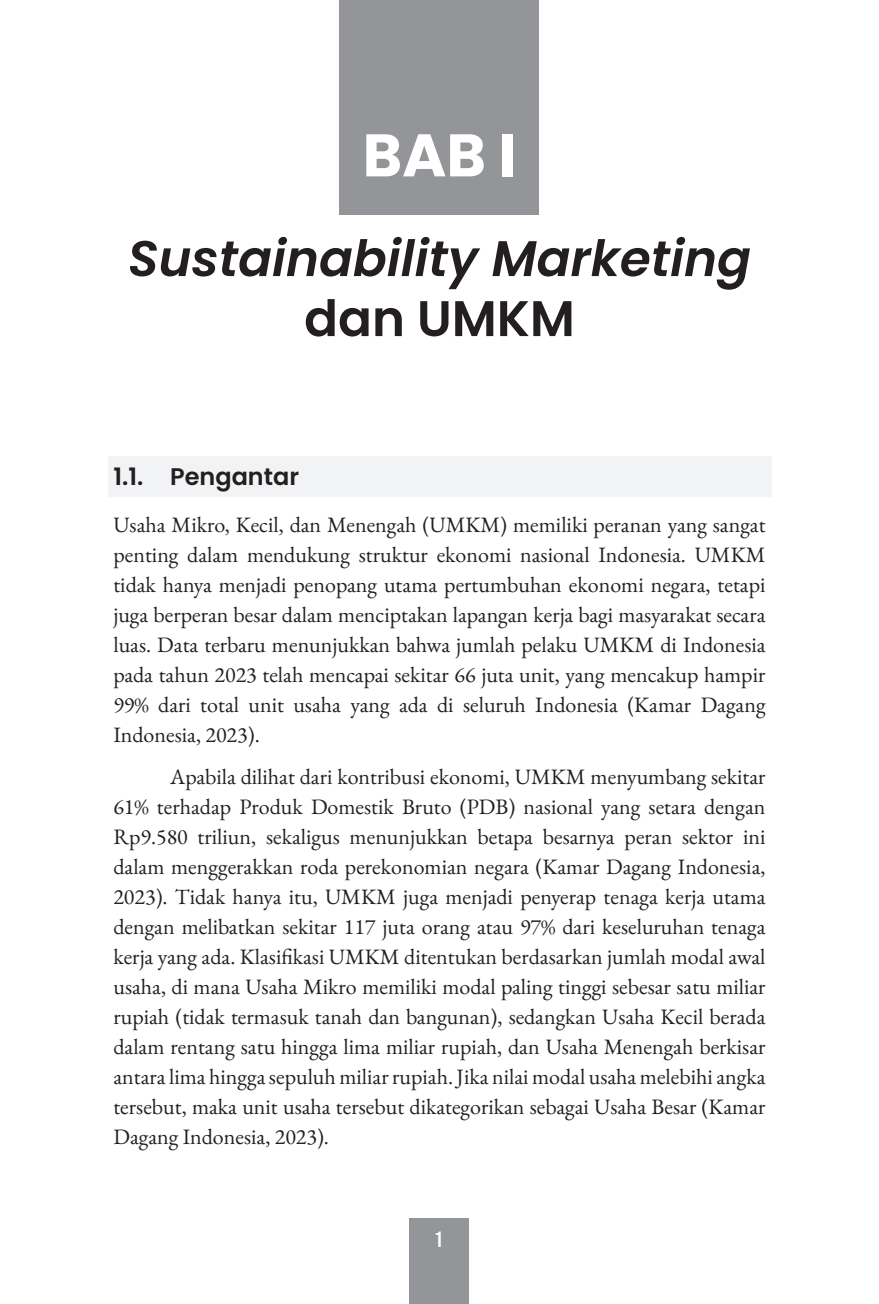
<style>
.page{position:relative;width:879px;height:1304px;background:#fff}
.page>*{position:absolute;margin:0;border:0;box-sizing:border-box;transform-origin:0 0}
.t1{font:700 60px "Poppins";color:#fff}
.t2{font:italic 600 50px "Poppins";color:#231f20}
.t3{font:600 50px "Poppins";color:#231f20}
.t4{font:600 24px "Poppins";color:#231f20}
.t5{font:22px/30px "EB Garamond";color:#231f20;text-align:justify}
.t6{font:22px "Bebas Neue";color:#fff}
</style>
<div class="page">
<div style="left:409px;top:1219px;width:60px;height:85px;background:#939598"></div>
<div style="left:340px;top:0;width:199px;height:214px;background:#939598"></div>
<div style="left:108px;top:456px;width:663px;height:41px;background:#f2f3f4"></div>
<h1 class="t1" style="left:363px;top:121px;width:155px">BAB I</h1>
<h2 class="t2" style="left:128px;top:230px;width:624px">Sustainability Marketing</h2>
<h2 class="t3" style="left:304px;top:290px;width:272px">dan UMKM</h2>
<p class="t4" style="left:113px;top:463px;width:187px">1.1. Pengantar</p>
<p class="t5" style="left:113px;top:510px;width:654px">Usaha Mikro, Kecil, dan Menengah (UMKM) memiliki peranan yang sangat penting dalam mendukung struktur ekonomi nasional Indonesia. UMKM tidak hanya menjadi penopang utama pertumbuhan ekonomi negara, tetapi juga berperan besar dalam menciptakan lapangan kerja bagi masyarakat secara luas. Data terbaru menunjukkan bahwa jumlah pelaku UMKM di Indonesia pada tahun 2023 telah mencapai sekitar 66 juta unit, yang mencakup hampir 99% dari total unit usaha yang ada di seluruh Indonesia (Kamar Dagang Indonesia, 2023).</p>
<p class="t5" style="left:113px;top:762px;width:654px;text-indent:57px">Apabila dilihat dari kontribusi ekonomi, UMKM menyumbang sekitar 61% terhadap Produk Domestik Bruto (PDB) nasional yang setara dengan Rp9.580 triliun, sekaligus menunjukkan betapa besarnya peran sektor ini dalam menggerakkan roda perekonomian negara (Kamar Dagang Indonesia, 2023). Tidak hanya itu, UMKM juga menjadi penyerap tenaga kerja utama dengan melibatkan sekitar 117 juta orang atau 97% dari keseluruhan tenaga kerja yang ada. Klasifikasi UMKM ditentukan berdasarkan jumlah modal awal usaha, di mana Usaha Mikro memiliki modal paling tinggi sebesar satu miliar rupiah (tidak termasuk tanah dan bangunan), sedangkan Usaha Kecil berada dalam rentang satu hingga lima miliar rupiah, dan Usaha Menengah berkisar antara lima hingga sepuluh miliar rupiah. Jika nilai modal usaha melebihi angka tersebut, maka unit usaha tersebut dikategorikan sebagai Usaha Besar (Kamar Dagang Indonesia, 2023).</p>
<p class="t6" style="left:434px;top:1227px;width:10px">1</p>
</div>
